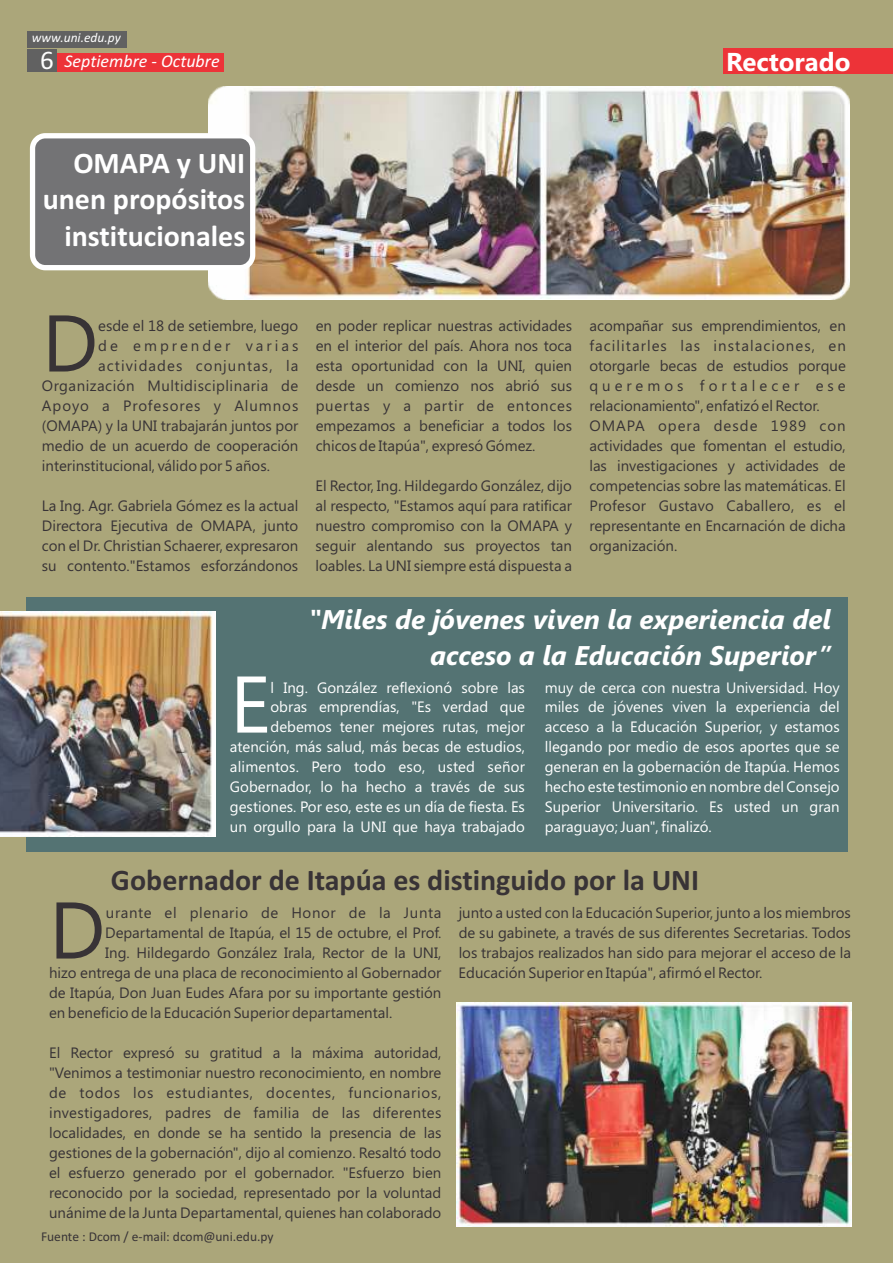
<style>
.page{position:relative;width:893px;height:1263px;background:#aba67a}
.page>*{position:absolute;margin:0;border:0;box-sizing:border-box;transform-origin:0 0}
.t1{font:80.1px "Segoe UI";color:#383336}
.t2{font:80.1px "Segoe UI";color:#fff}
.t3{font:700 30px "Calibri";color:#383336}
.t4{font:700 30px/36.6px "Calibri";color:#fff;text-align:right}
.t5{font:italic 700 27px/35.8px "Segoe UI";color:#fff;text-align:right}
.t6{font:27px "Calibri";color:#fff}
.t7{font:700 25.8px "Segoe UI";color:#fff}
.t8{font:italic 18px "Calibri";color:#fff}
.t9{font:15px/20px "Segoe UI";color:#383336;text-align:justify}
.t10{font:15px "Segoe UI";color:#fff}
.t11{font:15px "Segoe UI";letter-spacing:.05em;color:#383336}
.t12{font:15px "Segoe UI";letter-spacing:.07em;color:#383336}
.t13{font:15px "Segoe UI";letter-spacing:.035em;color:#383336}
.t14{font:13.5px "Calibri";color:#383336}
.t15{font:italic 13.5px "Calibri";color:#fff}
</style>
<div class="page">
<div style="left:28px;top:53px;width:196px;height:18px;background:#ed3338"></div>
<div style="left:28px;top:49px;width:29px;height:23px;background:#616161"></div>
<div style="left:27px;top:31px;width:100px;height:16px;background:#616161"></div>
<div style="left:723px;top:48px;width:170px;height:26px;background:#ed3338"></div>
<img style="left:208px;top:86px;width:641px;height:214px">
<div style="left:30px;top:133px;width:225px;height:137px;border:11px solid #fff;border-radius:10px"></div>
<div style="left:35px;top:138px;width:215px;height:127px;background:#737375;border-radius:10px"></div>
<img style="left:457px;top:1002px;width:394px;height:225px">
<div style="left:26px;top:597px;width:822px;height:254px;background:#547373"></div>
<img style="left:0;top:611px;width:216px;height:225px">
<p class="t15" style="left:32px;top:32px;width:90px">www.uni.edu.py</p>
<h3 class="t6" style="left:40px;top:49px;width:15px">6</h3>
<p class="t8" style="left:64px;top:54px;width:157px">Septiembre - Octubre</p>
<h3 class="t7" style="left:726px;top:52px;width:126px">Rectorado</h3>
<h2 class="t4" style="left:43px;top:147px;width:204px">OMAPA y UNI unen propósitos institucionales</h2>
<h1 class="t1" style="left:42px;top:313px;width:58px">D</h1>
<p class="t9" style="left:98px;top:318px;width:749px">esde el 18 de setiembre, luego en poder replicar nuestras actividades acompañar sus emprendimientos, en</p>
<p class="t12" style="left:98px;top:340px;width:749px">d e e m p r e n d e r v a r i a s en el interior del país. Ahora nos toca facilitarles las instalaciones, en</p>
<p class="t9" style="left:98px;top:357px;width:749px">actividades conjuntas, la esta oportunidad con la UNI, quien otorgarle becas de estudios porque</p>
<p class="t13" style="left:42px;top:380px;width:805px">Organización Multidisciplinaria de desde un comienzo nos abrió sus q u e r e m o s f o r t a l e c e r e s e</p>
<p class="t11" style="left:42px;top:400px;width:779px">Apoyo a Profesores y Alumnos puertas y a partir de entonces relacionamiento", enfatizó el Rector.</p>
<p class="t9" style="left:42px;top:417px;width:805px">(OMAPA) y la UNI trabajarán juntos por empezamos a beneficiar a todos los OMAPA opera desde 1989 con</p>
<p class="t9" style="left:42px;top:437px;width:495px">medio de un acuerdo de cooperación chicos de Itapúa", expresó Gómez.</p>
<p class="t9" style="left:589px;top:437px;width:258px">actividades que fomentan el estudio,</p>
<p class="t9" style="left:42px;top:457px;width:230px">interinstitucional, válido por 5 años.</p>
<p class="t9" style="left:589px;top:457px;width:258px">las investigaciones y actividades de</p>
<p class="t9" style="left:316px;top:477px;width:532px">El Rector, Ing. Hildegardo González, dijo competencias sobre las matemáticas. El</p>
<p class="t9" style="left:42px;top:497px;width:805px">La Ing. Agr. Gabriela Gómez es la actual al respecto, "Estamos aquí para ratificar Profesor Gustavo Caballero, es el</p>
<p class="t9" style="left:42px;top:517px;width:805px">Directora Ejecutiva de OMAPA, junto nuestro compromiso con la OMAPA y representante en Encarnación de dicha</p>
<p class="t9" style="left:42px;top:537px;width:637px">con el Dr. Christian Schaerer, expresaron seguir alentando sus proyectos tan organización.</p>
<p class="t9" style="left:42px;top:557px;width:532px">su contento."Estamos esforzándonos loables. La UNI siempre está dispuesta a</p>
<h3 class="t5" style="left:308px;top:604px;width:525px">"Miles de jóvenes viven la experiencia del acceso a la Educación Superior”</h3>
<p class="t10" style="left:271px;top:682px;width:256px">l Ing. González reflexionó sobre las</p>
<p class="t10" style="left:545px;top:682px;width:296px">muy de cerca con nuestra Universidad. Hoy</p>
<h1 class="t2" style="left:230px;top:674px;width:42px">E</h1>
<p class="t10" style="left:271px;top:701px;width:256px">obras emprendías, "Es verdad que</p>
<p class="t10" style="left:545px;top:701px;width:296px">miles de jóvenes viven la experiencia del</p>
<p class="t10" style="left:270px;top:721px;width:256px">debemos tener mejores rutas, mejor</p>
<p class="t10" style="left:545px;top:721px;width:296px">acceso a la Educación Superior, y estamos</p>
<p class="t10" style="left:230px;top:741px;width:296px">atención, más salud, más becas de estudios,</p>
<p class="t10" style="left:545px;top:741px;width:296px">llegando por medio de esos aportes que se</p>
<p class="t10" style="left:230px;top:761px;width:296px">alimentos. Pero todo eso, usted señor</p>
<p class="t10" style="left:545px;top:761px;width:296px">generan en la gobernación de Itapúa. Hemos</p>
<p class="t10" style="left:230px;top:781px;width:296px">Gobernador, lo ha hecho a través de sus</p>
<p class="t10" style="left:545px;top:781px;width:296px">hecho este testimonio en nombre del Consejo</p>
<p class="t10" style="left:230px;top:801px;width:296px">gestiones. Por eso, este es un día de fiesta. Es</p>
<p class="t10" style="left:545px;top:801px;width:297px">Superior Universitario. Es usted un gran</p>
<p class="t10" style="left:230px;top:821px;width:296px">un orgullo para la UNI que haya trabajado</p>
<p class="t10" style="left:545px;top:821px;width:169px">paraguayo; Juan", finalizó.</p>
<h2 class="t3" style="left:111px;top:868px;width:590px">Gobernador de Itapúa es distinguido por la UNI</h2>
<h1 class="t1" style="left:49px;top:900px;width:58px">D</h1>
<p class="t9" style="left:106px;top:905px;width:747px">urante el plenario de Honor de la Junta junto a usted con la Educación Superior, junto a los miembros</p>
<p class="t9" style="left:105px;top:924px;width:747px">Departamental de Itapúa, el 15 de octubre, el Prof. de su gabinete, a través de sus diferentes Secretarias. Todos</p>
<p class="t9" style="left:105px;top:944px;width:747px">Ing. Hildegardo González Irala, Rector de la UNI, los trabajos realizados han sido para mejorar el acceso de la</p>
<p class="t9" style="left:49px;top:964px;width:715px">hizo entrega de una placa de reconocimiento al Gobernador Educación Superior en Itapúa", afirmó el Rector.</p>
<p class="t9" style="left:49px;top:984px;width:394px">de Itapúa, Don Juan Eudes Afara por su importante gestión</p>
<p class="t9" style="left:49px;top:1004px;width:345px">en beneficio de la Educación Superior departamental.</p>
<p class="t9" style="left:49px;top:1044px;width:394px">El Rector expresó su gratitud a la máxima autoridad, "Venimos a testimoniar nuestro reconocimiento, en nombre de todos los estudiantes, docentes, funcionarios, investigadores, padres de familia de las diferentes localidades, en donde se ha sentido la presencia de las gestiones de la gobernación", dijo al comienzo. Resaltó todo el esfuerzo generado por el gobernador. "Esfuerzo bien reconocido por la sociedad, representado por la voluntad unánime de la Junta Departamental, quienes han colaborado</p>
<p class="t14" style="left:41px;top:1231px;width:234px">Fuente : Dcom / e-mail: dcom@uni.edu.py</p>
</div>
